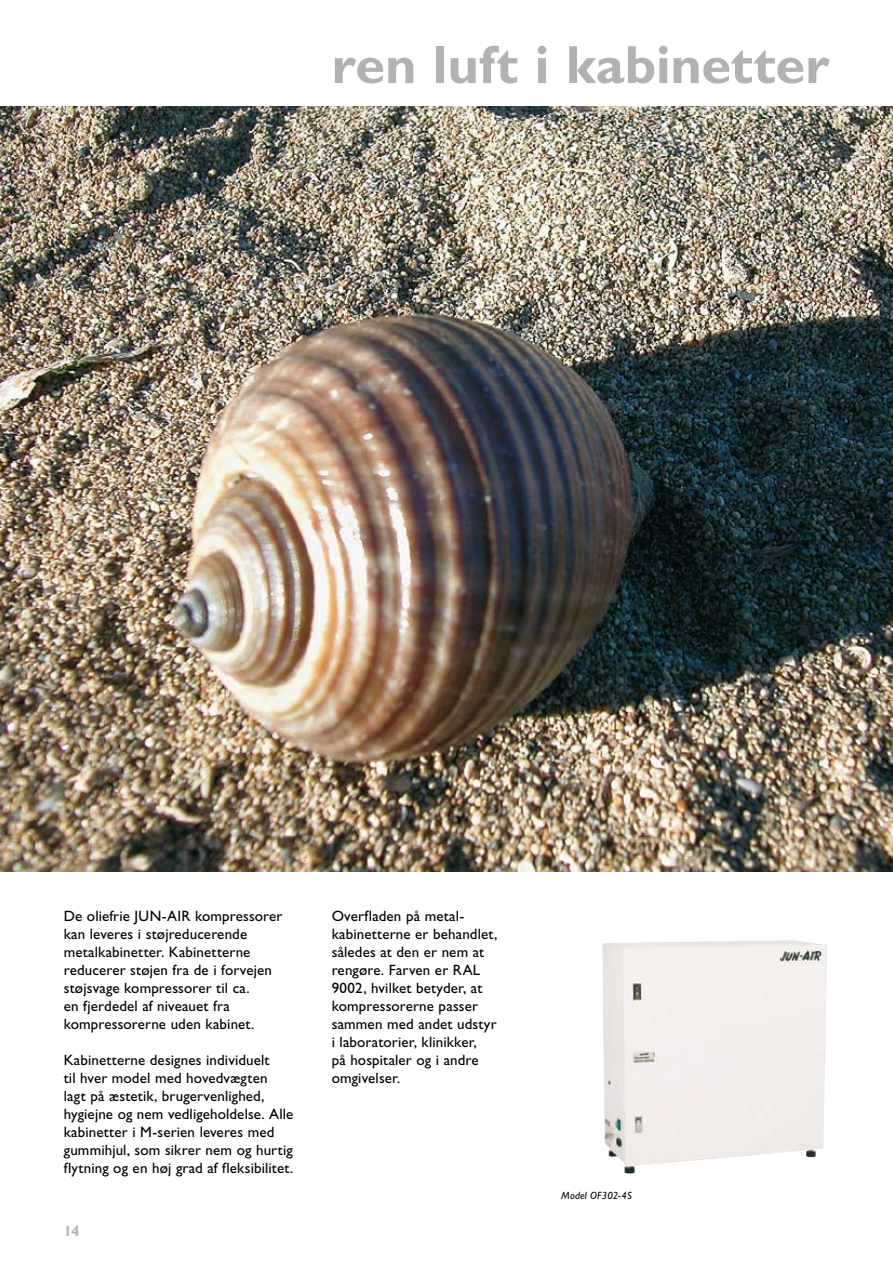
<style>
.page{position:relative;width:893px;height:1263px;background:#fff}
.page>*{position:absolute;margin:0;border:0;box-sizing:border-box;transform-origin:0 0}
.t1{font:700 54px "Gill Sans";letter-spacing:-.005em;color:#b1b2b4}
.t2{font:15px/18px "Gill Sans";letter-spacing:.01em;color:#000}
.t3{font:700 15px "Gill Sans";color:#b1b2b4}
.t4{font:italic 10.5px "Gill Sans";letter-spacing:.015em;color:#000}
</style>
<div class="page">
<img style="left:602px;top:940px;width:225px;height:233px">
<img style="left:0;top:106px;width:893px;height:765px">
<h1 class="t1" style="left:331px;top:33px;width:499px">ren luft i kabinetter</h1>
<p class="t2" style="left:64px;top:907px;width:220px">De oliefrie JUN-AIR kompressorer kan leveres i støjreducerende metalkabinetter. Kabinetterne reducerer støjen fra de i forvejen støjsvage kompressorer til ca.<br>en fjerdedel af niveauet fra kompressorerne uden kabinet.</p>
<p class="t2" style="left:64px;top:1051px;width:231px">Kabinetterne designes individuelt<br>til hver model med hovedvægten lagt på æstetik, brugervenlighed, hygiejne og nem vedligeholdelse. Alle kabinetter i M-serien leveres med gummihjul, som sikrer nem og hurtig flytning og en høj grad af fleksibilitet.</p>
<p class="t3" style="left:64px;top:1222px;width:17px">14</p>
<p class="t2" style="left:332px;top:907px;width:167px">Overfladen på metal&shy;kabinetterne er behandlet, således at den er nem at rengøre. Farven er RAL<br>9002, hvilket betyder, at kompressorerne passer sammen med andet udstyr i laboratorier, klinikker,<br>på hospitaler og i andre omgivelser.</p>
<p class="t4" style="left:561px;top:1189px;width:72px">Model OF302-4S</p>
</div>
